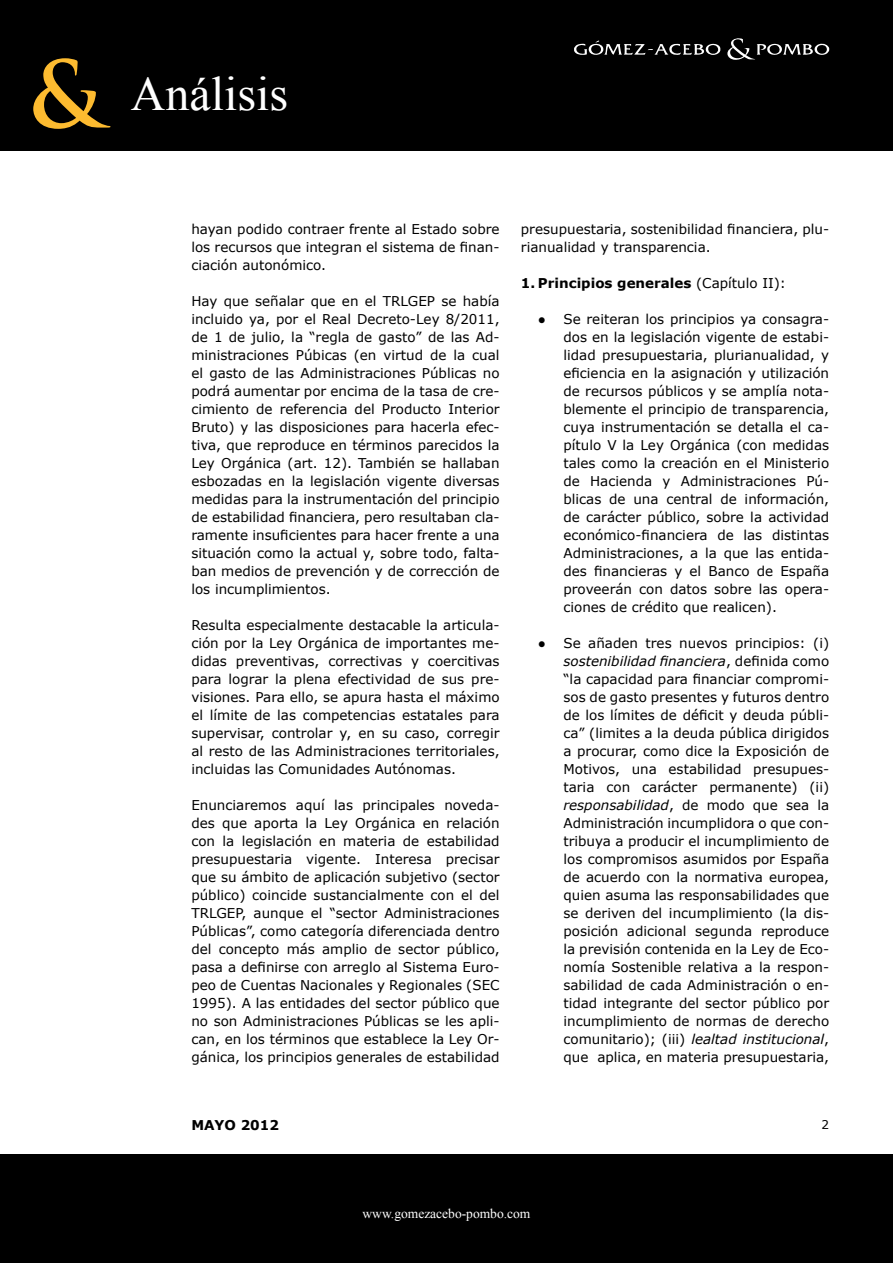
<style>
.page{position:relative;width:893px;height:1263px;background:#fff}
.page>*{position:absolute;margin:0;border:0;box-sizing:border-box;transform-origin:0 0}
.t1{font:700 90px "Trajan Pro";color:#fdbb30}
.t2{font:48px "Times New Roman";color:#fff}
.t3{font:13.5px/18px "Verdana";color:#000;text-align:justify}
.t4{font:700 13.5px "Verdana";color:#000}
.t5{font:13.5px "Times New Roman";color:#fff}
.t6{font:12px "Verdana";color:#000}
.s1{font-weight:400}
.s2{font-style:italic}
</style>
<div class="page">
<div style="left:0;top:0;width:893px;height:151px;background:#000"></div>
<div style="left:0;top:1154px;width:893px;height:109px;background:#000"></div>
<svg style="left:727px;top:38px;width:102px;height:22px"></svg>
<svg style="left:574px;top:41px;width:147px;height:14px"></svg>
<h1 class="t1" style="left:28px;top:39px;width:76px">&amp;</h1>
<h2 class="t2" style="left:131px;top:62px;width:159px">Análisis</h2>
<p class="t3" style="left:191px;top:220px;width:310px">hayan podido contraer frente al Estado sobre los recursos que integran el sistema de finan&shy;ciación autonómico.</p>
<p class="t3" style="left:191px;top:292px;width:310px">Hay que señalar que en el TRLGEP se había incluido ya, por el Real Decreto-Ley 8/2011, de 1 de julio, la “regla de gasto” de las Ad&shy;ministraciones Púbicas (en virtud de la cual el gasto de las Administraciones Públicas no podrá aumentar por encima de la tasa de cre&shy;cimiento de referencia del Producto Interior Bruto) y las disposiciones para hacerla efec&shy;tiva, que reproduce en términos parecidos la Ley Orgánica (art. 12). También se hallaban esbozadas en la legislación vigente diversas medidas para la instrumentación del principio de estabilidad financiera, pero resultaban cla&shy;ramente insuficientes para hacer frente a una situación como la actual y, sobre todo, falta&shy;ban medios de prevención y de corrección de los incumplimientos.</p>
<p class="t3" style="left:191px;top:616px;width:310px">Resulta especialmente destacable la articula&shy;ción por la Ley Orgánica de importantes me&shy;didas preventivas, correctivas y coercitivas para lograr la plena efectividad de sus pre&shy;visiones. Para ello, se apura hasta el máximo el límite de las competencias estatales para supervisar, controlar y, en su caso, corregir al resto de las Administraciones territoriales, incluidas las Comunidades Autónomas.</p>
<p class="t3" style="left:191px;top:796px;width:310px">Enunciaremos aquí las principales noveda&shy;des que aporta la Ley Orgánica en relación con la legislación en materia de estabilidad presupuestaria vigente. Interesa precisar que su ámbito de aplicación subjetivo (sector público) coincide sustancialmente con el del TRLGEP, aunque el “sector Administraciones Públicas”, como categoría diferenciada dentro del concepto más amplio de sector público, pasa a definirse con arreglo al Sistema Euro&shy;peo de Cuentas Nacionales y Regionales (SEC 1995). A las entidades del sector público que no son Administraciones Públicas se les apli&shy;can, en los términos que establece la Ley Or&shy;gánica, los principios generales de estabilidad</p>
<p class="t4" style="left:191px;top:1115px;width:89px">MAYO 2012</p>
<p class="t3" style="left:521px;top:220px;width:310px">presupuestaria, sostenibilidad financiera, plu&shy;rianualidad y transparencia.</p>
<p class="t4" style="left:521px;top:273px;width:267px">1. Principios generales <span class="s1">(Capítulo II):</span></p>
<p class="t3" style="left:563px;top:310px;width:267px;text-indent:-26px">● Se reiteran los principios ya consagra&shy;dos en la legislación vigente de estabi&shy;lidad presupuestaria, plurianualidad, y eficiencia en la asignación y utilización de recursos públicos y se amplía nota&shy;blemente el principio de transparencia, cuya instrumentación se detalla el ca&shy;pítulo V la Ley Orgánica (con medidas tales como la creación en el Ministerio de Hacienda y Administraciones Pú&shy;blicas de una central de información, de carácter público, sobre la actividad económico-financiera de las distintas Administraciones, a la que las entida&shy;des financieras y el Banco de España proveerán con datos sobre las opera&shy;ciones de crédito que realicen).</p>
<p class="t3" style="left:563px;top:634px;width:267px;text-indent:-26px">● Se añaden tres nuevos principios: (i) <span class="s2">sostenibilidad financiera</span>, definida como “la capacidad para financiar compromi&shy;sos de gasto presentes y futuros dentro de los límites de déficit y deuda públi&shy;ca” (limites a la deuda pública dirigidos a procurar, como dice la Exposición de Motivos, una estabilidad presupues&shy;taria con carácter permanente) (ii) <span class="s2">responsabilidad</span>, de modo que sea la Administración incumplidora o que con&shy;tribuya a producir el incumplimiento de los compromisos asumidos por España de acuerdo con la normativa europea, quien asuma las responsabilidades que se deriven del incumplimiento (la dis&shy;posición adicional segunda reproduce la previsión contenida en la Ley de Eco&shy;nomía Sostenible relativa a la respon&shy;sabilidad de cada Administración o en&shy;tidad integrante del sector público por incumplimiento de normas de derecho comunitario); (iii) <span class="s2">lealtad institucional</span>, que aplica, en materia presupuestaria,</p>
<p class="t6" style="left:822px;top:1117px;width:9px">2</p>
<p class="t5" style="left:363px;top:1204px;width:169px">www.gomezacebo-pombo.com</p>
</div>
